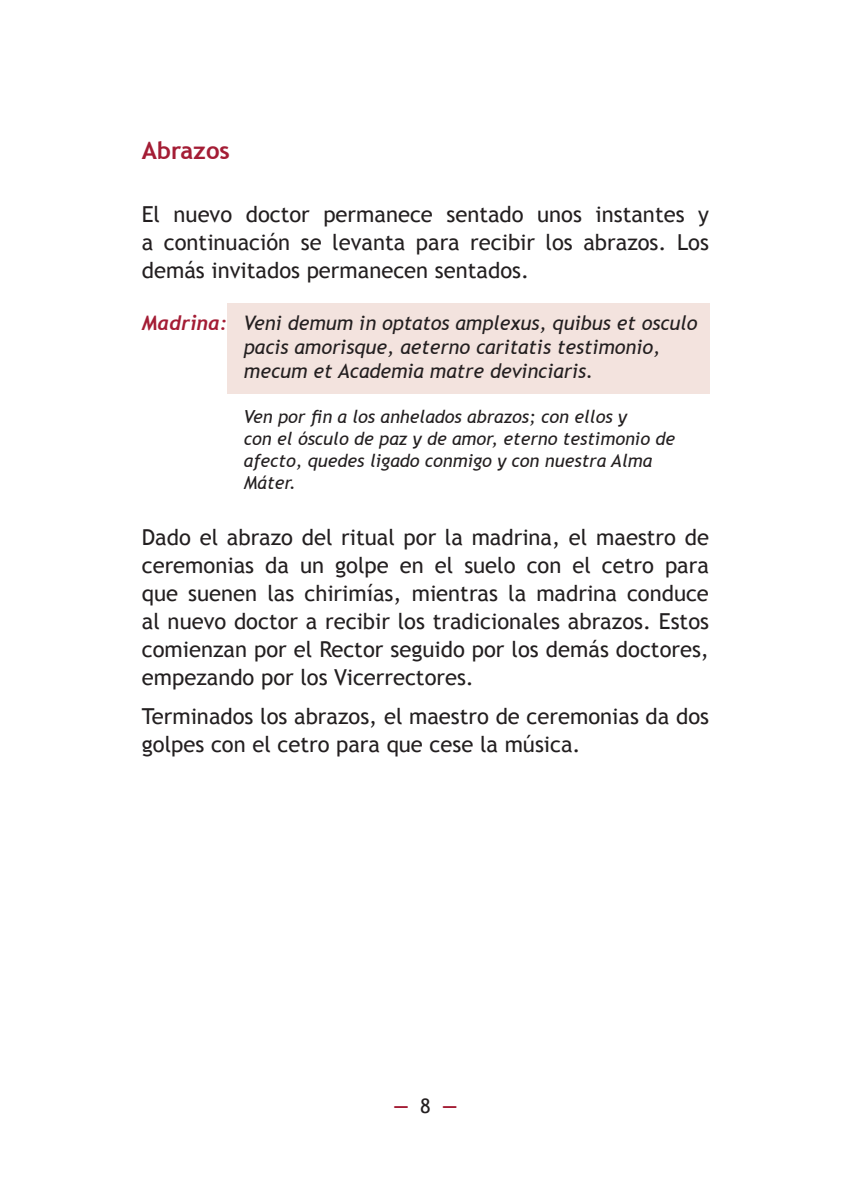
<style>
.page{position:relative;width:851px;height:1191px;background:#fff}
.page>*{position:absolute;margin:0;border:0;box-sizing:border-box;transform-origin:0 0}
.t1{font:700 24px "Trebuchet MS";color:#a41d35}
.t2{font:22px/28px "Trebuchet MS";color:#231f20;text-align:justify}
.t3{font:italic 20px/24px "Trebuchet MS";color:#231f20}
.t4{font:700 20px "Trebuchet MS";color:#a41d35}
.t5{font:italic 18px/22px "Trebuchet MS";color:#231f20}
.s1{font-family:"Trebuchet";font-weight:700;color:#a41d35}
.s2{font-weight:400;color:#231f20}
</style>
<div class="page">
<div style="left:227px;top:303px;width:482px;height:91px;background:#f3e3de"></div>
<p class="t1" style="left:142px;top:137px;width:90px">Abrazos</p>
<p class="t2" style="left:142px;top:200px;width:568px">El nuevo doctor permanece sentado unos instantes y a continuación se levanta para recibir los abrazos. Los demás invitados permanecen sentados.</p>
<p class="t3" style="left:244px;top:311px;width:455px;text-indent:-102px"><span class="s1">Madrina:</span> Veni demum in optatos amplexus, quibus et osculo pacis amorisque, aeterno caritatis testimonio, mecum et Academia matre devinciaris.</p>
<p class="t5" style="left:244px;top:405px;width:432px">Ven por fin a los anhelados abrazos; con ellos y<br>con el ósculo de paz y de amor, eterno testimonio de afecto, quedes ligado conmigo y con nuestra Alma Máter.</p>
<p class="t2" style="left:142px;top:523px;width:568px">Dado el abrazo del ritual por la madrina, el maestro de ceremonias da un golpe en el suelo con el cetro para que suenen las chirimías, mientras la madrina conduce al nuevo doctor a recibir los tradicionales abrazos. Estos comienzan por el Rector seguido por los demás doctores, empezando por los Vicerrectores.</p>
<p class="t2" style="left:142px;top:702px;width:568px">Terminados los abrazos, el maestro de ceremonias da dos golpes con el cetro para que cese la música.</p>
<p class="t4" style="left:394px;top:1094px;width:65px">— <span class="s2">8</span> —</p>
</div>
